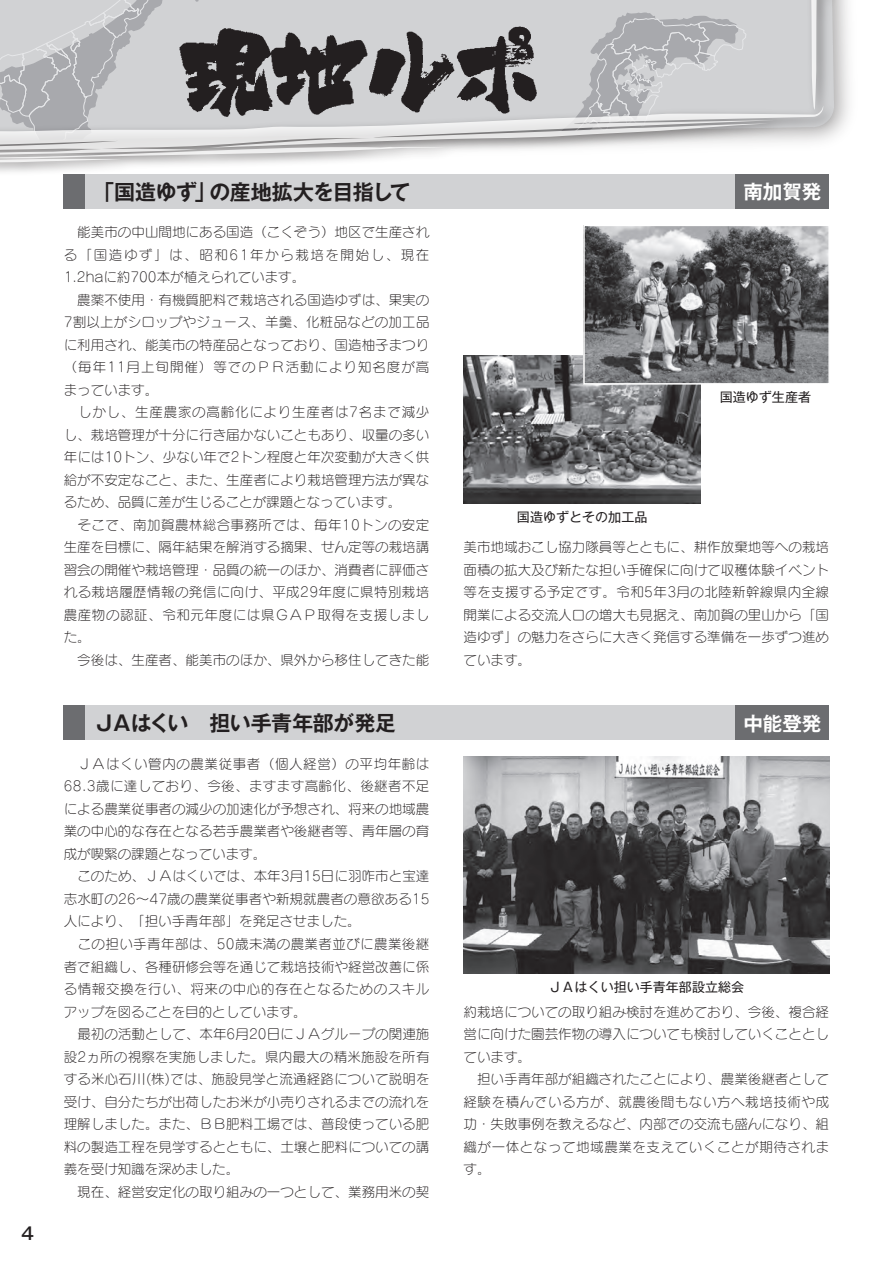
<style>
.page{position:relative;width:893px;height:1263px;background:#fff}
.page>*{position:absolute;margin:0;border:0;box-sizing:border-box;transform-origin:0 0}
.t1{font:700 21px "Gothic MB101 Pr 6 De";letter-spacing:-.03em;color:#231f20}
.t2{font:700 19.5px "Gothic MB101 Pr 6 De";color:#fff}
.t3{font:500 17.25px "Gothic MB101 Pr 6";color:#231f20}
.t4{font:13.5px/22.5px "Seurat Pro N L";letter-spacing:.005em;color:#231f20}
.t5{font:13.05px "Gothic MB101 Pr 6";color:#231f20}
</style>
<div class="page">
<img style="left:0;top:0;width:849px;height:180px">
<svg style="left:300px;top:0;width:525px;height:159px;background:#bcbcbe"></svg>
<div style="left:64px;top:706px;width:765px;height:34px;background:#d1d2d4"></div>
<div style="left:736px;top:706px;width:93px;height:34px;background:#6c6d70"></div>
<div style="left:64px;top:706px;width:21px;height:34px;background:#6c6d70"></div>
<div style="left:64px;top:174px;width:765px;height:34px;background:#d1d2d4"></div>
<div style="left:736px;top:174px;width:93px;height:34px;background:#6c6d70"></div>
<div style="left:64px;top:174px;width:21px;height:34px;background:#6c6d70"></div>
<img style="left:463px;top:355px;width:238px;height:149px">
<img style="left:586px;top:228px;width:241px;height:154px">
<div style="left:583px;top:225px;width:247px;height:160px;border:2px solid #fff"></div>
<img style="left:463px;top:757px;width:366px;height:217px">
<svg style="left:0;top:0;width:300px;height:163px;background:#b3b3b5"></svg>
<p class="t3" style="left:21px;top:1219px;width:15px">4</p>
<h1 class="t1" style="left:94px;top:174px;width:123px">「国造ゆず」</h1>
<h1 class="t1" style="left:210px;top:174px;width:203px">の産地拡大を目指して</h1>
<p class="t4" style="left:64px;top:221px;width:367px">　能美市の中山間地にある国造（こくぞう）地区で生産される「国造ゆず」は、昭和61年から栽培を開始し、現在<br>1.2haに約700本が植えられています。<br>　農薬不使用・有機質肥料で栽培される国造ゆずは、果実の<br>7割以上がシロップやジュース、羊羹、化粧品などの加工品に利用され、能美市の特産品となっており、国造柚子まつり（毎年11月上旬開催）等でのＰＲ活動により知名度が高まっています。<br>　しかし、生産農家の高齢化により生産者は7名まで減少し、栽培管理が十分に行き届かないこともあり、収量の多い年には10トン、少ない年で2トン程度と年次変動が大きく供給が不安定なこと、また、生産者により栽培管理方法が異なるため、品質に差が生じることが課題となっています。<br>　そこで、南加賀農林総合事務所では、毎年10トンの安定生産を目標に、隔年結果を解消する摘果、せん定等の栽培講習会の開催や栽培管理・品質の統一のほか、消費者に評価される栽培履歴情報の発信に向け、平成29年度に県特別栽培農産物の認証、令和元年度には県ＧＡＰ取得を支援しました。<br>　今後は、生産者、能美市のほか、県外から移住してきた能</p>
<h1 class="t1" style="left:94px;top:706px;width:304px">ＪＡはくい　担い手青年部が発足</h1>
<p class="t4" style="left:64px;top:752px;width:367px">　ＪＡはくい管内の農業従事者（個人経営）の平均年齢は<br>68.3歳に達しており、今後、ますます高齢化、後継者不足による農業従事者の減少の加速化が予想され、将来の地域農業の中心的な存在となる若手農業者や後継者等、青年層の育成が喫緊の課題となっています。<br>　このため、ＪＡはくいでは、本年3月15日に羽咋市と宝達志水町の26～47歳の農業従事者や新規就農者の意欲ある15人により、「担い手青年部」を発足させました。<br>　この担い手青年部は、50歳未満の農業者並びに農業後継者で組織し、各種研修会等を通じて栽培技術や経営改善に係る情報交換を行い、将来の中心的存在となるためのスキルアップを図ることを目的としています。<br>　最初の活動として、本年6月20日にＪＡグループの関連施設2ヵ所の視察を実施しました。県内最大の精米施設を所有する米心石川株( )では、施設見学と流通経路について説明を受け、自分たちが出荷したお米が小売りされるまでの流れを理解しました。また、ＢＢ肥料工場では、普段使っている肥料の製造工程を見学するとともに、土壌と肥料についての講義を受け知識を深めました。<br>　現在、経営安定化の取り組みの一つとして、業務用米の契</p>
<h2 class="t2" style="left:743px;top:176px;width:79px">南加賀発</h2>
<p class="t5" style="left:517px;top:506px;width:132px">国造ゆずとその加工品</p>
<p class="t5" style="left:720px;top:386px;width:93px">国造ゆず生産者</p>
<p class="t4" style="left:463px;top:536px;width:367px;text-align:justify">美市地域おこし協力隊員等とともに、耕作放棄地等への栽培面積の拡大及び新たな担い手確保に向けて収穫体験イベント等を支援する予定です。令和5年3月の北陸新幹線県内全線開業による交流人口の増大も見据え、南加賀の里山から「国造ゆず」の魅力をさらに大きく発信する準備を一歩ずつ進めています。</p>
<h2 class="t2" style="left:743px;top:707px;width:79px">中能登発</h2>
<p class="t5" style="left:548px;top:976px;width:197px">ＪＡはくい担い手青年部設立総会</p>
<p class="t4" style="left:463px;top:1000px;width:367px">約栽培についての取り組み検討を進めており、今後、複合経営に向けた園芸作物の導入についても検討していくこととしています。<br>　担い手青年部が組織されたことにより、農業後継者として経験を積んでいる方が、就農後間もない方へ栽培技術や成功・失敗事例を教えるなど、内部での交流も盛んになり、組織が一体となって地域農業を支えていくことが期待されます。</p>
</div>
